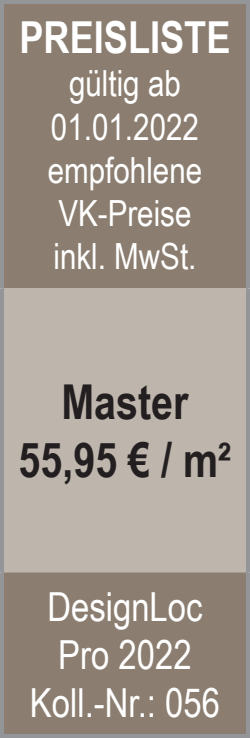
<style>
.page{position:relative;width:250px;height:738px;background:#fff}
.page>*{position:absolute;margin:0;border:0;box-sizing:border-box;transform-origin:0 0}
.t1{font:700 48px/57.6px "Arial Narrow";color:#231f20;text-align:center}
.t2{font:700 44px "Arial Narrow";color:#fff}
.t3{font:40px/48px "Arial Narrow";color:#fff;text-align:center}
.t4{font:36px/43.2px "Arial Narrow";color:#fff;text-align:center}
</style>
<div class="page">
<div style="left:4px;top:4px;width:241px;height:729px;background:#8b7e70"></div>
<div style="left:2px;top:288px;width:245px;height:283px;background:#beb5ac"></div>
<hr style="left:0;top:0;width:249px;height:4px;background:#939598">
<hr style="left:0;top:4px;width:4px;height:284px;background:#939598">
<svg style="left:245px;top:4px;width:4px;height:284px"></svg>
<hr style="left:0;top:288px;width:4px;height:283px;background:#939598">
<svg style="left:246px;top:288px;width:3px;height:283px"></svg>
<hr style="left:0;top:571px;width:4px;height:162px;background:#939598">
<svg style="left:245px;top:571px;width:4px;height:162px"></svg>
<svg style="left:0;top:733px;width:249px;height:4px"></svg>
<p class="t2" style="left:19px;top:4px;width:212px">Preisliste</p>
<p class="t4" style="left:48px;top:61px;width:156px">gültig ab<br>01.01.2022 empfohlene<br>VK-Preise inkl. MwSt.</p>
<h1 class="t1" style="left:19px;top:370px;width:214px">Master<br>55,95 € / m²</h1>
<p class="t3" style="left:30px;top:580px;width:191px">DesignLoc<br>Pro 2022<br>Koll.-Nr.: 056</p>
</div>
